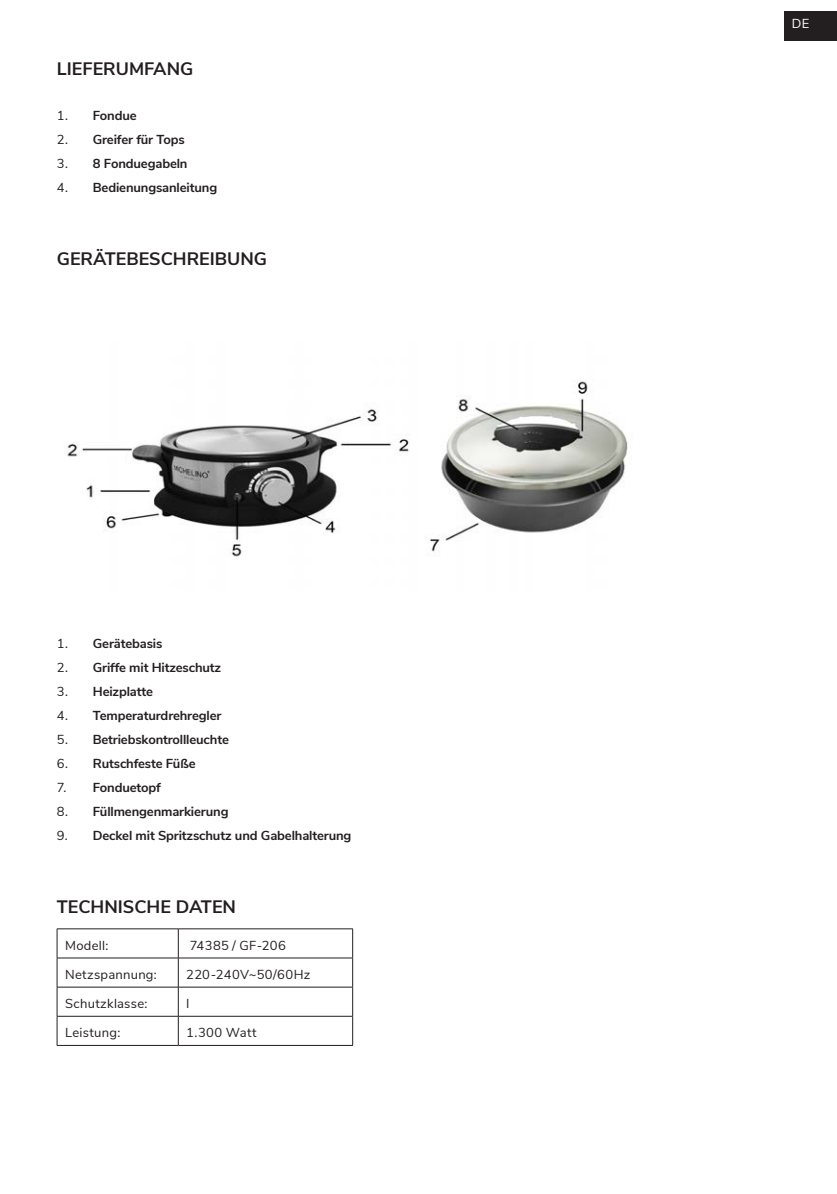
<style>
.page{position:relative;width:837px;height:1194px;background:#fff}
.page>*{position:absolute;margin:0;border:0;box-sizing:border-box;transform-origin:0 0}
.t1{font:700 18px "Nunito Sans";color:#231f20}
.t2{font:700 13px "Nunito Sans";letter-spacing:-.01em;color:#231f20}
.t3{font:13px "Nunito Sans";letter-spacing:.025em;color:#231f20}
.t4{font:13px "Nunito Sans";color:#fff}
.s1{font-weight:400}
</style>
<div class="page">
<div style="left:784px;top:11px;width:53px;height:29px;background:#231f20"></div>
<img style="left:67px;top:381px;width:561px;height:176px">
<hr style="left:57px;top:928px;width:121px;height:1px;background:#231f20">
<hr style="left:178px;top:928px;width:175px;height:1px;background:#231f20">
<hr style="left:57px;top:958px;width:121px;height:1px;background:#231f20">
<hr style="left:178px;top:958px;width:175px;height:1px;background:#231f20">
<hr style="left:57px;top:987px;width:121px;height:1px;background:#231f20">
<hr style="left:178px;top:987px;width:175px;height:1px;background:#231f20">
<hr style="left:57px;top:1016px;width:121px;height:1px;background:#231f20">
<svg style="left:57px;top:929px;width:1px;height:116px"></svg>
<hr style="left:178px;top:1016px;width:175px;height:1px;background:#231f20">
<svg style="left:178px;top:929px;width:1px;height:116px"></svg>
<svg style="left:352px;top:929px;width:1px;height:116px"></svg>
<hr style="left:57px;top:1045px;width:121px;height:1px;background:#231f20">
<hr style="left:178px;top:1045px;width:175px;height:1px;background:#231f20">
<h1 class="t1" style="left:57px;top:56px;width:138px">LIEFERUMFANG</h1>
<p class="t2" style="left:57px;top:106px;width:81px"><span class="s1">1.</span> Fondue</p>
<p class="t2" style="left:57px;top:130px;width:129px"><span class="s1">2.</span> Greifer für Tops</p>
<p class="t2" style="left:57px;top:154px;width:132px"><span class="s1">3.</span> 8 Fonduegabeln</p>
<p class="t2" style="left:57px;top:178px;width:162px"><span class="s1">4.</span> Bedienungsanleitung</p>
<h1 class="t1" style="left:57px;top:246px;width:212px">GERÄTEBESCHREIBUNG</h1>
<p class="t2" style="left:57px;top:634px;width:107px"><span class="s1">1.</span> Gerätebasis</p>
<p class="t2" style="left:57px;top:658px;width:166px"><span class="s1">2.</span> Griffe mit Hitzeschutz</p>
<p class="t2" style="left:57px;top:682px;width:98px"><span class="s1">3.</span> Heizplatte</p>
<p class="t2" style="left:57px;top:706px;width:166px"><span class="s1">4.</span> Temperaturdrehregler</p>
<p class="t2" style="left:57px;top:730px;width:173px"><span class="s1">5.</span> Betriebskontrollleuchte</p>
<p class="t2" style="left:57px;top:754px;width:140px"><span class="s1">6.</span> Rutschfeste Füße</p>
<p class="t2" style="left:57px;top:778px;width:105px"><span class="s1">7.</span> Fonduetopf</p>
<p class="t2" style="left:57px;top:802px;width:173px"><span class="s1">8.</span> Füllmengenmarkierung</p>
<p class="t2" style="left:57px;top:826px;width:296px"><span class="s1">9.</span> Deckel mit Spritzschutz und Gabelhalterung</p>
<h1 class="t1" style="left:57px;top:894px;width:181px">TECHNISCHE DATEN</h1>
<p class="t3" style="left:65px;top:936px;width:45px">Modell:</p>
<p class="t3" style="left:190px;top:936px;width:98px">74385 / GF-206</p>
<p class="t3" style="left:65px;top:965px;width:93px">Netzspannung:</p>
<p class="t3" style="left:186px;top:965px;width:125px">220-240V~50/60Hz</p>
<p class="t3" style="left:65px;top:994px;width:84px">Schutzklasse:</p>
<p class="t3" style="left:186px;top:994px;width:5px">I</p>
<p class="t3" style="left:65px;top:1023px;width:57px">Leistung:</p>
<p class="t3" style="left:186px;top:1023px;width:72px">1.300 Watt</p>
<p class="t4" style="left:792px;top:14px;width:19px">DE</p>
</div>
